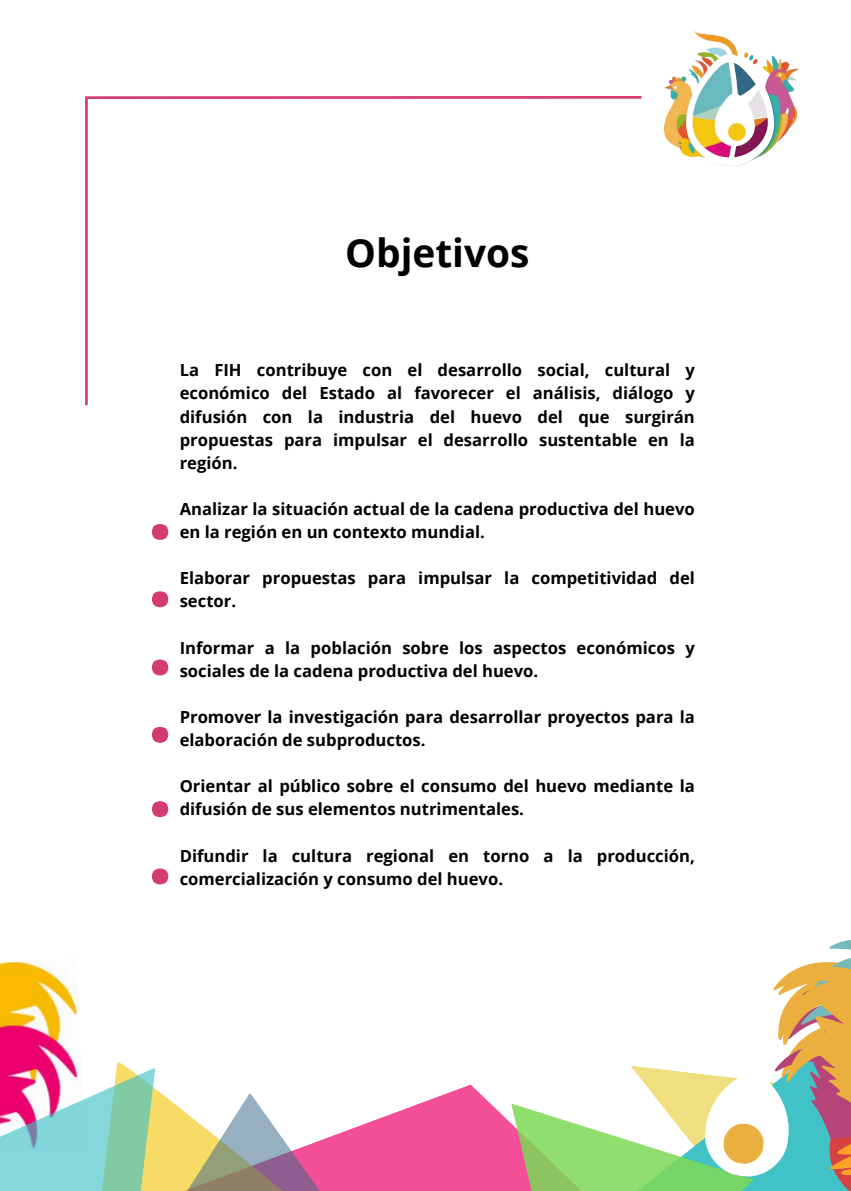
<style>
.page{position:relative;width:851px;height:1191px;background:#fff}
.page>*{position:absolute;margin:0;border:0;box-sizing:border-box;transform-origin:0 0}
.t1{font:700 95.2px "Open Sans";color:#d43b6f}
.t2{font:700 38.8px "Open Sans";color:#000}
.t3{font:700 16.64px/23.1px "Open Sans";color:#000}
</style>
<div class="page">
<img style="left:663px;top:31px;width:136px;height:135px">
<svg style="left:85px;top:96px;width:557px;height:3px;background:#d74d7c"></svg>
<hr style="left:85px;top:99px;width:3px;height:306px;background:#d43b6f">
<svg style="left:384px;top:1084px;width:127px;height:107px;fill:#f34f99"></svg>
<img style="left:0;top:961px;width:79px;height:68px">
<svg style="left:0;top:1029px;width:384px;height:162px"></svg>
<svg style="left:511px;top:940px;width:339px;height:251px"></svg>
<h1 class="t2" style="left:345px;top:226px;width:186px">Objetivos</h1>
<p class="t1" style="left:146px;top:437px;width:29px">.</p>
<p class="t1" style="left:146px;top:504px;width:29px">.</p>
<p class="t1" style="left:146px;top:572px;width:29px">.</p>
<p class="t1" style="left:146px;top:640px;width:29px">.</p>
<p class="t1" style="left:146px;top:714px;width:29px">.</p>
<p class="t1" style="left:146px;top:781px;width:29px">.</p>
<p class="t3" style="left:180px;top:358px;width:516px;text-align:justify">La FIH contribuye con el desarrollo social, cultural y económico del Estado al favorecer el análisis, diálogo y difusión con la industria del huevo del que surgirán propuestas para impulsar el desarrollo sustentable en la región.</p>
<p class="t3" style="left:180px;top:497px;width:516px">Analizar la situación actual de la cadena productiva del huevo en la región en un contexto mundial.</p>
<p class="t3" style="left:180px;top:566px;width:516px">Elaborar propuestas para impulsar la competitividad del sector.</p>
<p class="t3" style="left:180px;top:635px;width:516px">Informar a la población sobre los aspectos económicos y sociales de la cadena productiva del huevo.</p>
<p class="t3" style="left:180px;top:705px;width:516px">Promover la investigación para desarrollar proyectos para la elaboración de subproductos.</p>
<p class="t3" style="left:180px;top:774px;width:516px">Orientar al público sobre el consumo del huevo mediante la difusión de sus elementos nutrimentales.</p>
<p class="t3" style="left:180px;top:843px;width:516px">Difundir la cultura regional en torno a la producción, comercialización y consumo del huevo.</p>
</div>
